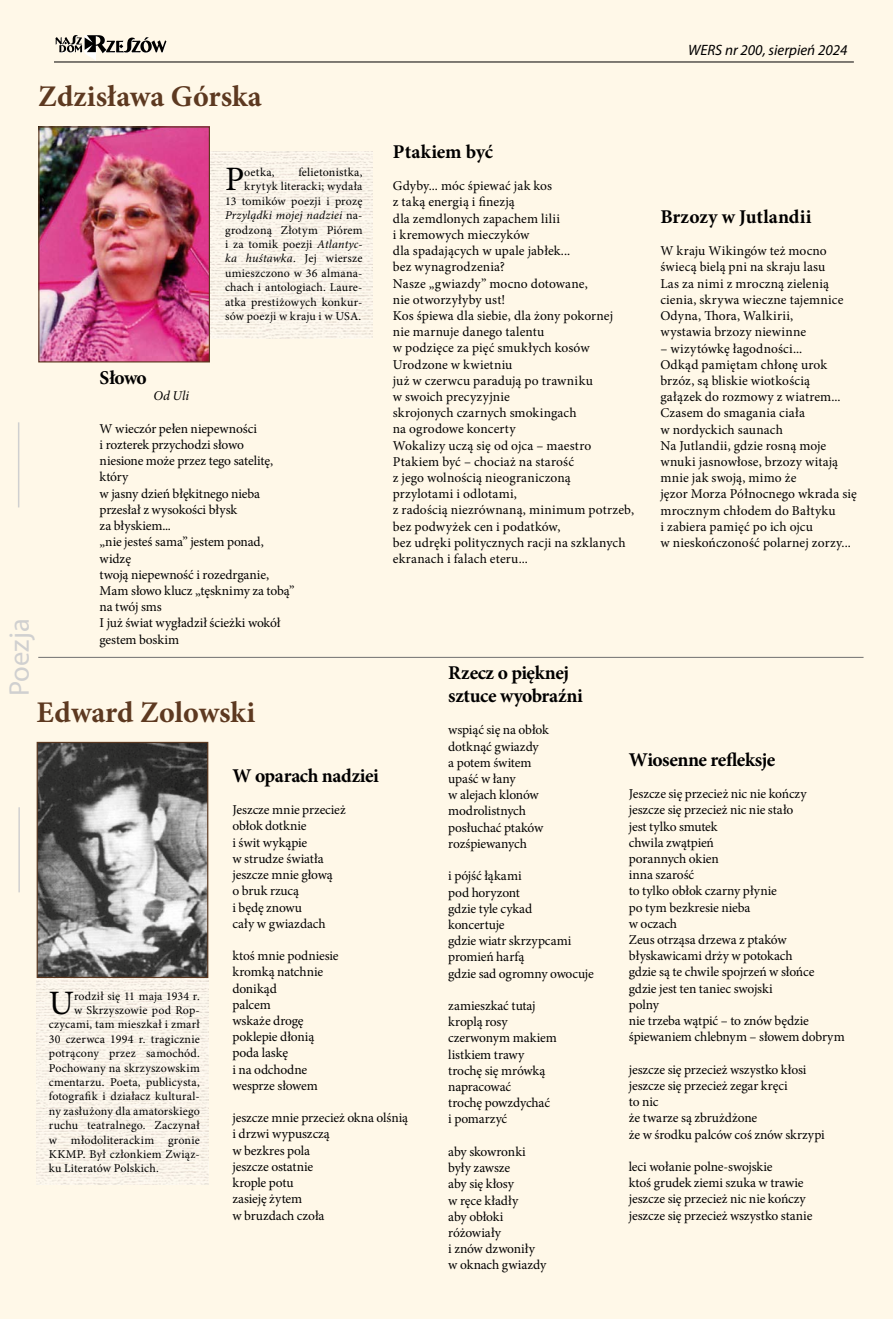
<style>
.page{position:relative;width:893px;height:1319px;background:#fff}
.page>*{position:absolute;margin:0;border:0;box-sizing:border-box;transform-origin:0 0}
.t1{font:34.2px "Minion Pro";color:#000}
.t2{font:700 30px "Minion Pro";color:#5d3920}
.t3{font:28.5px "Myriad Pro";color:#d0d0d0}
.t4{font:700 19.5px/23.4px "Minion Pro";letter-spacing:-.02em;color:#000}
.t5{font:700 19.5px "Minion Pro";letter-spacing:.005em;color:#000}
.t6{font:italic 15px "Myriad Pro";color:#000}
.t7{font:13.5px/16.2px "Minion Pro";color:#000}
.t8{font:italic 13.5px "Minion Pro";color:#000}
.t9{font:12px/14.4px "Minion Pro";letter-spacing:.015em;color:#000;text-align:right}
.s1{font-style:italic}
</style>
<div class="page">
<div style="left:0;top:0;width:893px;height:1318px;background:#fff8e8"></div>
<img style="left:210px;top:151px;width:162px;height:187px">
<img style="left:37px;top:743px;width:171px;height:440px">
<svg style="left:55px;top:35px;width:112px;height:26px"></svg>
<hr style="left:54px;top:62px;width:800px;height:1px;background:#000">
<hr style="left:18px;top:807px;width:2px;height:85px;background:#d0d0d0">
<hr style="left:18px;top:422px;width:1px;height:85px;background:#d0d0d0">
<img style="left:40px;top:128px;width:168px;height:232px">
<div style="left:38px;top:126px;width:172px;height:236px;border:1px solid #5d3920"></div>
<div style="left:37px;top:741px;width:171px;height:236px;border:1px solid #5d3920"></div>
<hr style="left:38px;top:657px;width:825px;height:1px;background:#706f6f">
<h2 class="t2" style="left:38px;top:75px;width:225px">Zdzisława Górska</h2>
<p class="t6" style="left:688px;top:41px;width:161px">WERS nr 200, sierpień 2024</p>
<h3 class="t4" style="left:393px;top:140px;width:102px">Ptakiem być</h3>
<p class="t7" style="left:393px;top:178px;width:243px">Gdyby... móc śpiewać jak kos<br>z taką energią i finezją<br>dla zemdlonych zapachem lilii<br>i kremowych mieczyków<br>dla spadających w upale jabłek...<br>bez wynagrodzenia?<br>Nasze „gwiazdy” mocno dotowane,<br>nie otworzyłyby ust!<br>Kos śpiewa dla siebie, dla żony pokornej<br>nie marnuje danego talentu<br>w podzięce za pięć smukłych kosów<br>Urodzone w kwietniu<br>już w czerwcu paradują po trawniku<br>w swoich precyzyjnie<br>skrojonych czarnych smokingach<br>na ogrodowe koncerty<br>Wokalizy uczą się od ojca – maestro<br>Ptakiem być – chociaż na starość<br>z jego wolnością nieograniczoną przylotami i odlotami,<br>z radością niezrównaną, minimum potrzeb, bez podwyżek cen i podatków,<br>bez udręki politycznych racji na szklanych ekranach i falach eteru...</p>
<p class="t9" style="left:225px;top:165px;width:139px">felietonistka,<br>krytyk literacki; wydała<br>13 tomików poezji i prozę<br><span class="s1">Przylądki mojej nadziei</span> na&shy;grodzoną Złotym Piórem i za tomik poezji <span class="s1">Atlantyc&shy;ka huśtawka</span>. Jej wiersze umieszczono w 36 almana&shy;chach i antologiach. Laure&shy;atka prestiżowych konkur&shy;sów poezji w kraju i w USA.</p>
<h1 class="t1" style="left:225px;top:156px;width:21px">P</h1>
<p class="t9" style="left:244px;top:165px;width:32px">oetka,</p>
<h3 class="t5" style="left:660px;top:203px;width:153px">Brzozy w Jutlandii</h3>
<p class="t7" style="left:660px;top:243px;width:185px">W kraju Wikingów też mocno świecą bielą pni na skraju lasu<br>Las za nimi z mroczną zielenią cienia, skrywa wieczne tajemnice<br>Odyna, Thora, Walkirii, wystawia brzozy niewinne</p>
<p class="t7" style="left:660px;top:340px;width:198px">– wizytówkę łagodności...<br>Odkąd pamiętam chłonę urok brzóz, są bliskie wiotkością<br>gałązek do rozmowy z wiatrem...<br>Czasem do smagania ciała<br>w nordyckich saunach<br>Na Jutlandii, gdzie rosną moje wnuki jasnowłose, brzozy witają mnie jak swoją, mimo że<br>jęzor Morza Północnego wkrada się mrocznym chłodem do Bałtyku<br>i zabiera pamięć po ich ojcu<br>w nieskończoność polarnej zorzy...</p>
<h3 class="t4" style="left:100px;top:366px;width:49px">Słowo</h3>
<p class="t8" style="left:154px;top:387px;width:37px">Od Uli</p>
<p class="t7" style="left:100px;top:420px;width:196px">W wieczór pełen niepewności<br>i rozterek przychodzi słowo<br>niesione może przez tego satelitę, który<br>w jasny dzień błękitnego nieba przesłał z wysokości błysk<br>za błyskiem...<br>„nie jesteś sama” jestem ponad, widzę<br>twoją niepewność i rozedrganie,<br>Mam słowo klucz „tęsknimy za tobą” na twój sms<br>I już świat wygładził ścieżki wokół gestem boskim</p>
<h3 class="t3" style="left:2px;top:696px;width:79px;rotate:-90deg">Poezja</h3>
<h3 class="t4" style="left:448px;top:660px;width:136px">Rzecz o pięknej sztuce wyobraźni</h3>
<p class="t7" style="left:448px;top:722px;width:102px">wspiąć się na obłok dotknąć gwiazdy<br>a potem świtem upaść w łany<br>w alejach klonów modrolistnych posłuchać ptaków rozśpiewanych</p>
<p class="t7" style="left:448px;top:867px;width:147px">i pójść łąkami<br>pod horyzont<br>gdzie tyle cykad<br>koncertuje<br>gdzie wiatr skrzypcami promień harfą<br>gdzie sad ogromny owocuje</p>
<p class="t7" style="left:448px;top:997px;width:110px">zamieszkać tutaj kroplą rosy czerwonym makiem listkiem trawy trochę się mrówką napracować<br>trochę powzdychać i pomarzyć</p>
<p class="t7" style="left:448px;top:1143px;width:99px">aby skowronki były zawsze<br>aby się kłosy<br>w ręce kładły<br>aby obłoki różowiały<br>i znów dzwoniły w oknach gwiazdy</p>
<h2 class="t2" style="left:37px;top:690px;width:220px">Edward Zolowski</h2>
<h3 class="t4" style="left:629px;top:747px;width:148px">Wiosenne refleksje</h3>
<p class="t7" style="left:629px;top:785px;width:217px">Jeszcze się przecież nic nie kończy jeszcze się przecież nic nie stało<br>jest tylko smutek<br>chwila zwątpień<br>porannych okien<br>inna szarość<br>to tylko obłok czarny płynie<br>po tym bezkresie nieba<br>w oczach<br>Zeus otrząsa drzewa z ptaków błyskawicami drży w potokach<br>gdzie są te chwile spojrzeń w słońce gdzie jest ten taniec swojski<br>polny<br>nie trzeba wątpić – to znów będzie śpiewaniem chlebnym – słowem dobrym</p>
<p class="t7" style="left:629px;top:1061px;width:197px">jeszcze się przecież wszystko kłosi jeszcze się przecież zegar kręci<br>to nic<br>że twarze są zbrużdżone<br>że w środku palców coś znów skrzypi</p>
<p class="t7" style="left:629px;top:1158px;width:185px">leci wołanie polne-swojskie<br>ktoś grudek ziemi szuka w trawie jeszcze się przecież nic nie kończy jeszcze się przecież wszystko stanie</p>
<h3 class="t4" style="left:232px;top:763px;width:148px">W oparach nadziei</h3>
<p class="t7" style="left:232px;top:801px;width:115px">Jeszcze mnie przecież obłok dotknie<br>i świt wykąpie<br>w strudze światła jeszcze mnie głową<br>o bruk rzucą<br>i będę znowu<br>cały w gwiazdach</p>
<p class="t7" style="left:232px;top:947px;width:108px">ktoś mnie podniesie kromką natchnie donikąd<br>palcem<br>wskaże drogę poklepie dłonią poda laskę<br>i na odchodne wesprze słowem</p>
<p class="t7" style="left:232px;top:1109px;width:177px">jeszcze mnie przecież okna olśnią i drzwi wypuszczą<br>w bezkres pola<br>jeszcze ostatnie<br>krople potu<br>zasieję żytem<br>w bruzdach czoła</p>
<h1 class="t1" style="left:49px;top:979px;width:27px">U</h1>
<p class="t9" style="left:74px;top:988px;width:127px">rodził się 11 maja 1934 r.</p>
<p class="t9" style="left:74px;top:1002px;width:127px">w Skrzyszowie pod Rop-</p>
<p class="t9" style="left:49px;top:1017px;width:152px">czycami, tam mieszkał i zmarł</p>
<p class="t9" style="left:49px;top:1031px;width:152px">30 czerwca 1994 r. tragicznie</p>
<p class="t9" style="left:49px;top:1046px;width:152px">potrącony przez samochód.</p>
<p class="t9" style="left:49px;top:1060px;width:152px">Pochowany na skrzyszowskim</p>
<p class="t9" style="left:49px;top:1074px;width:152px">cmentarzu. Poeta, publicysta,</p>
<p class="t9" style="left:49px;top:1089px;width:152px">fotografik i działacz kultural-</p>
<p class="t9" style="left:49px;top:1103px;width:152px">ny zasłużony dla amatorskiego</p>
<p class="t9" style="left:49px;top:1118px;width:152px">ruchu teatralnego. Zaczynał</p>
<p class="t9" style="left:49px;top:1132px;width:152px">w młodoliterackim gronie</p>
<p class="t9" style="left:49px;top:1146px;width:152px">KKMP. Był członkiem Związ-</p>
<p class="t9" style="left:49px;top:1161px;width:111px">ku Literatów Polskich.</p>
</div>
